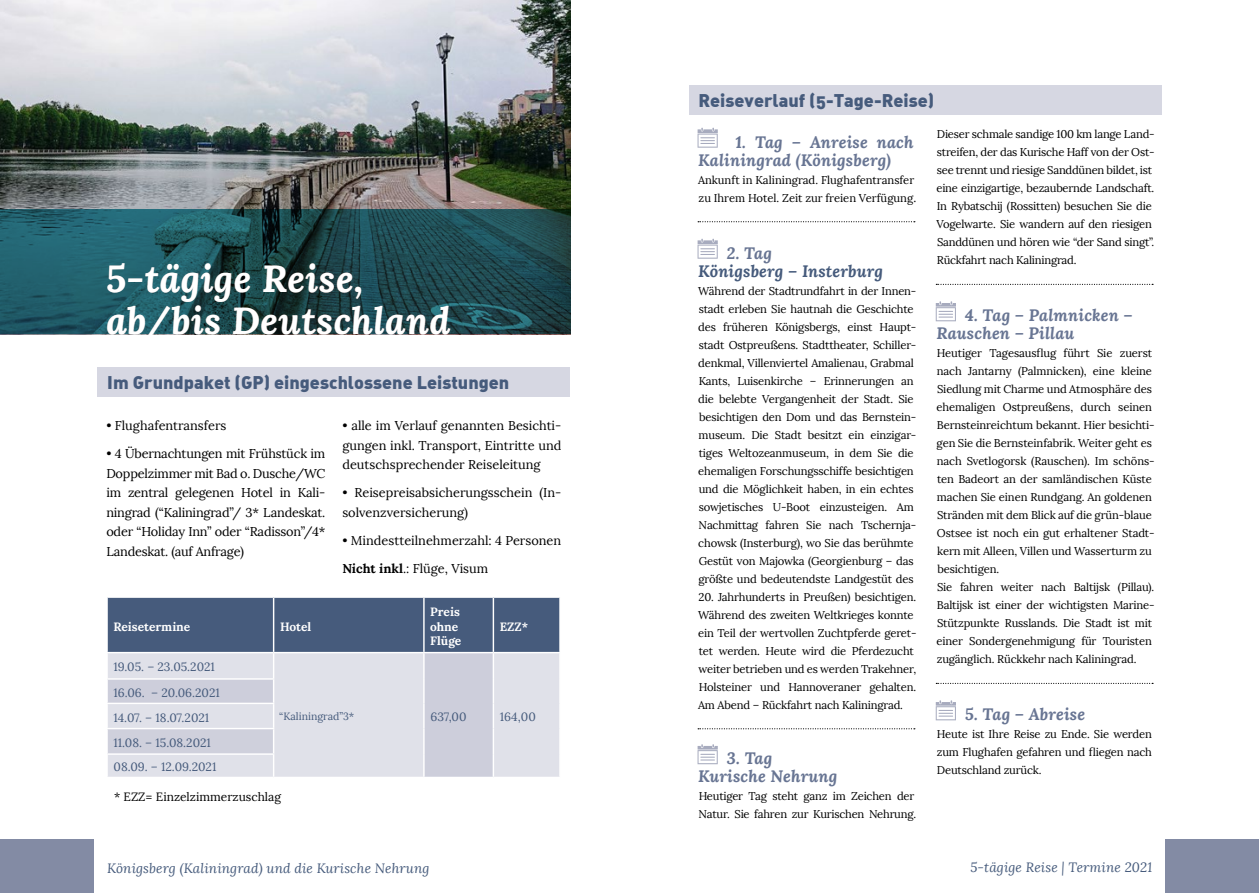
<style>
.page{position:relative;width:1259px;height:893px;background:#fff}
.page>*{position:absolute;margin:0;border:0;box-sizing:border-box;transform-origin:0 0}
.t1{font:italic 700 37.5px/42px "Lora";letter-spacing:.01em;color:#fff}
.t2{font:900 18px "DIN Alternate";color:#465b7c}
.t3{font:italic 700 16.5px/18px "Lora";letter-spacing:.01em;color:#687593}
.t4{font:italic 700 16.5px "Lora";letter-spacing:.01em;color:#465b7c}
.t5{font:italic 13.5px "Lora";letter-spacing:.01em;color:#465b7c}
.t6{font:12.75px/19.5px "Lora";letter-spacing:-.005em;color:#000}
.t7{font:12px/24.9px "Lora";color:#465b7c}
.t8{font:700 12px/14.4px "Lora";color:#fff}
.t9{font:12px "Lora";color:#000}
.t10{font:11.25px/18px "Lora";letter-spacing:-.015em;color:#000}
.t11{font:10.5px "Lora";color:#465b7c}
.s1{font-weight:700}
.s2{font-size:12px}
</style>
<div class="page">
<div style="left:0;top:839px;width:94px;height:54px;background:#838ba4"></div>
<div style="left:1165px;top:839px;width:94px;height:54px;background:#838ba4"></div>
<svg style="left:698px;top:221px;width:217px;height:1px"></svg>
<svg style="left:698px;top:728px;width:217px;height:1px"></svg>
<svg style="left:697px;top:128px;width:21px;height:20px"></svg>
<svg style="left:697px;top:239px;width:21px;height:20px"></svg>
<svg style="left:697px;top:744px;width:21px;height:20px"></svg>
<svg style="left:936px;top:284px;width:217px;height:1px"></svg>
<svg style="left:936px;top:683px;width:217px;height:1px"></svg>
<svg style="left:935px;top:301px;width:21px;height:20px"></svg>
<svg style="left:935px;top:700px;width:21px;height:20px"></svg>
<div style="left:689px;top:85px;width:472px;height:29px;background:#d6d7e2"></div>
<img style="left:0;top:0;width:570px;height:210px">
<div style="left:98px;top:368px;width:472px;height:29px;background:#d6d7e2"></div>
<svg style="left:0;top:210px;width:570px;height:124px;background:#1e4e56"></svg>
<svg style="left:107px;top:597px;width:453px;height:180px;background:#afb6c6"></svg>
<hr style="left:559px;top:754px;width:2px;height:23px;background:#fff">
<h1 class="t1" style="left:106px;top:257px;width:346px">5-tägige Reise, ab/bis Deutschland</h1>
<h2 class="t2" style="left:107px;top:371px;width:404px">Im Grundpaket (GP) eingeschlossene Leistungen</h2>
<p class="t6" style="left:106px;top:416px;width:122px">• Flughafentransfers</p>
<p class="t6" style="left:106px;top:444px;width:220px">• 4 Übernachtungen mit Frühstück im Doppelzimmer mit Bad o. Dusche/WC im zentral gelegenen Hotel in Kali&shy;ningrad (“Kaliningrad”/ 3* Landeskat. oder “Holiday Inn” oder “Radisson”/4* Landeskat. (auf Anfrage)</p>
<p class="t6" style="left:342px;top:416px;width:220px;text-align:justify">• alle im Verlauf genannten Besichti&shy;gungen inkl. Transport, Eintritte und deutschsprechender Reiseleitung</p>
<p class="t6" style="left:342px;top:483px;width:220px">• Reisepreisabsicherungsschein (In&shy;solvenzversicherung)</p>
<p class="t6" style="left:342px;top:526px;width:220px;line-height:28px">• Mindestteilnehmerzahl: 4 Personen<br><span class="s1">Nicht inkl</span>.: Flüge, Visum</p>
<p class="t8" style="left:113px;top:619px;width:78px">Reisetermine</p>
<p class="t8" style="left:280px;top:619px;width:33px">Hotel</p>
<p class="t7" style="left:113px;top:655px;width:103px">19.05. – 23.05.2021</p>
<p class="t8" style="left:430px;top:605px;width:33px">Preis ohne<br>Flüge</p>
<p class="t8" style="left:500px;top:619px;width:30px">EZZ*</p>
<p class="t7" style="left:113px;top:680px;width:108px">16.06. – 20.06.2021<br>14.07. – 18.07.2021<br>11.08. – 15.08.2021<br>08.09. – 12.09.2021</p>
<p class="t9" style="left:114px;top:790px;width:168px">* EZZ= Einzelzimmerzuschlag</p>
<p class="t11" style="left:279px;top:710px;width:77px">“Kaliningrad”3*</p>
<p class="t7" style="left:430px;top:704px;width:38px">637,00</p>
<p class="t7" style="left:500px;top:704px;width:38px">164,00</p>
<h2 class="t2" style="left:698px;top:88px;width:237px">Reiseverlauf (5-Tage-Reise)</h2>
<h3 class="t3" style="left:698px;top:133px;width:217px;text-indent:37px">1. Tag – Anreise nach<br>Kaliningrad (Königsberg)</h3>
<p class="t10" style="left:698px;top:171px;width:220px">Ankunft in Kaliningrad. Flughafentransfer zu Ihrem Hotel. Zeit zur freien Verfügung<span class="s2">.</span></p>
<h3 class="t3" style="left:727px;top:244px;width:46px">2. Tag</h3>
<h3 class="t4" style="left:698px;top:260px;width:186px">Königsberg – Insterburg</h3>
<p class="t10" style="left:698px;top:282px;width:220px">Während der Stadtrundfahrt in der Innen&shy;stadt erleben Sie hautnah die Geschichte des früheren Königsbergs, einst Haupt&shy;stadt Ostpreußens. Stadttheater, Schiller&shy;denkmal, Villenviertel Amalienau, Grabmal Kants, Luisenkirche – Erinnerungen an die belebte Vergangenheit der Stadt. Sie besichtigen den Dom und das Bernstein&shy;museum. Die Stadt besitzt ein einzigar&shy;tiges Weltozeanmuseum, in dem Sie die ehemaligen Forschungsschiffe besichtigen und die Möglichkeit haben, in ein echtes sowjetisches U-Boot einzusteigen. Am Nachmittag fahren Sie nach Tschernja&shy;chowsk (Insterburg), wo Sie das berühmte Gestüt von Majowka (Georgienburg – das größte und bedeutendste Landgestüt des</p>
<p class="t10" style="left:698px;top:588px;width:220px">20. Jahrhunderts in Preußen) besichtigen.<br>Während des zweiten Weltkrieges konnte ein Teil der wertvollen Zuchtpferde geret&shy;tet werden. Heute wird die Pferdezucht weiter betrieben und es werden Trakehner, Holsteiner und Hannoveraner gehalten.<br>Am Abend – Rückfahrt nach Kaliningrad.</p>
<h3 class="t3" style="left:698px;top:749px;width:141px;text-indent:29px">3. Tag<br>Kurische Nehrung</h3>
<p class="t10" style="left:698px;top:787px;width:219px">Heutiger Tag steht ganz im Zeichen der<br>Natur. Sie fahren zur Kurischen Nehrung.</p>
<p class="t10" style="left:936px;top:125px;width:220px">Dieser schmale sandige 100 km lange Land&shy;streifen, der das Kurische Haff von der Ost&shy;see trennt und riesige Sanddünen bildet, ist eine einzigartige, bezaubernde Landschaft.<br>In Rybatschij (Rossitten) besuchen Sie die Vogelwarte. Sie wandern auf den riesigen Sanddünen und hören wie “der Sand singt”.<br>Rückfahrt nach Kaliningrad.</p>
<h3 class="t3" style="left:936px;top:306px;width:198px;text-indent:29px">4. Tag – Palmnicken –<br>Rauschen – Pillau</h3>
<p class="t10" style="left:936px;top:344px;width:220px">Heutiger Tagesausflug führt Sie zuerst nach Jantarny (Palmnicken), eine kleine Siedlung mit Charme und Atmosphäre des ehemaligen Ostpreußens, durch seinen Bernsteinreichtum bekannt. Hier besichti&shy;gen Sie die Bernsteinfabrik. Weiter geht es nach Svetlogorsk (Rauschen). Im schöns&shy;ten Badeort an der samländischen Küste machen Sie einen Rundgang. An goldenen Stränden mit dem Blick auf die grün-blaue Ostsee ist noch ein gut erhaltener Stadt&shy;kern mit Alleen, Villen und Wasserturm zu besichtigen.<br>Sie fahren weiter nach Baltijsk (Pillau).<br>Baltijsk ist einer der wichtigsten Marine-Stützpunkte Russlands. Die Stadt ist mit einer Sondergenehmigung für Touristen zugänglich. Rückkehr nach Kaliningrad.</p>
<h3 class="t3" style="left:965px;top:705px;width:122px">5. Tag – Abreise</h3>
<p class="t10" style="left:936px;top:725px;width:217px;text-align:justify">Heute ist Ihre Reise zu Ende. Sie werden zum Flughafen gefahren und fliegen nach Deutschland zurück.</p>
<p class="t5" style="left:107px;top:860px;width:324px">Königsberg (Kaliningrad) und die Kurische Nehrung</p>
<p class="t5" style="left:970px;top:859px;width:183px">5-tägige Reise | Termine 2021</p>
</div>
